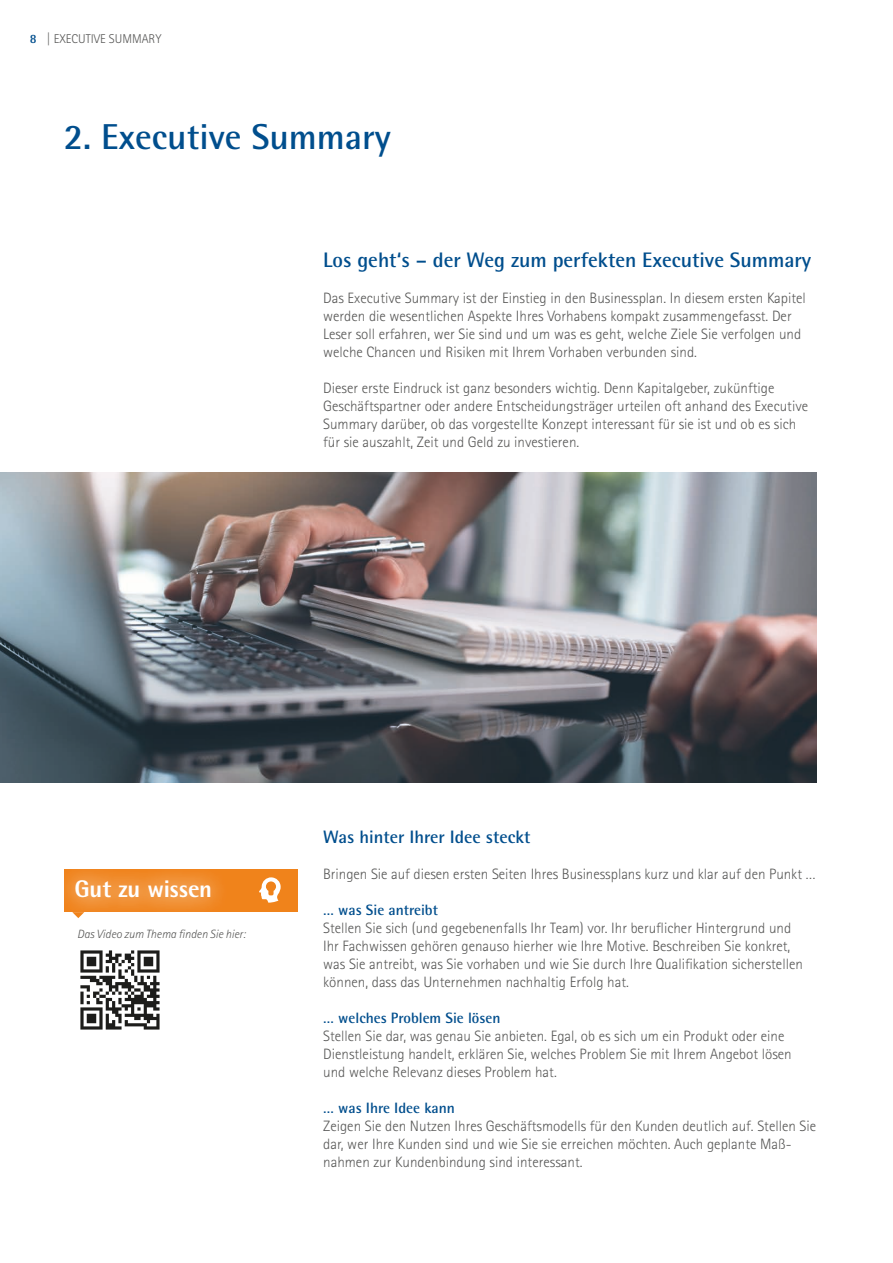
<style>
.page{position:relative;width:893px;height:1263px;background:#fff}
.page>*{position:absolute;margin:0;border:0;box-sizing:border-box;transform-origin:0 0}
.t1{font:700 36px "Rotis Semi Sans Std";color:#004e8d}
.t2{font:800 24px "Rotis Semi Sans Std";letter-spacing:-.005em;color:#fff}
.t3{font:700 21px "Rotis Semi Sans Std";color:#004e8d}
.t4{font:700 18px "Rotis Semi Sans Std";color:#004e8d}
.t5{font:300 15px/18px "Rotis Sans Serif Std";color:#575756}
.t6{font:700 15px "Rotis Semi Sans Std";color:#004e8d}
.t7{font:300 12.75px "Rotis Sans Serif Std";color:#575756}
.t8{font:700 12.75px "Rotis Semi Sans Std";color:#004e8d}
.t9{font:italic 300 12px "Rotis Sans Serif Std";color:#575756}
</style>
<div class="page">
<img style="left:0;top:472px;width:816px;height:311px">
<svg style="left:80px;top:950px;width:80px;height:79px"></svg>
<div style="left:64px;top:870px;width:234px;height:42px;background:#f0831b"></div>
<div style="left:48px;top:854px;width:190px;height:72px;background:#fff"></div>
<div style="left:56px;top:862px;width:174px;height:55px;background:#fff;opacity:.75"></div>
<svg style="left:259px;top:877px;width:22px;height:26px"></svg>
<svg style="left:72px;top:912px;width:12px;height:6px"></svg>
<p class="t8" style="left:30px;top:31px;width:8px">8</p>
<p class="t7" style="left:47px;top:31px;width:116px">| EXECUTIVE SUMMARY</p>
<h1 class="t1" style="left:64px;top:115px;width:329px">2. Executive Summary</h1>
<h3 class="t3" style="left:323px;top:247px;width:490px">Los geht‘s – der Weg zum perfekten Executive Summary</h3>
<p class="t5" style="left:323px;top:289px;width:484px">Das Executive Summary ist der Einstieg in den Businessplan. In diesem ersten Kapitel werden die wesentlichen Aspekte Ihres Vorhabens kompakt zusammengefasst. Der Leser soll erfahren, wer Sie sind und um was es geht, welche Ziele Sie verfolgen und welche Chancen und Risiken mit Ihrem Vorhaben verbunden sind.</p>
<p class="t5" style="left:323px;top:379px;width:486px">Dieser erste Eindruck ist ganz besonders wichtig. Denn Kapitalgeber, zukünftige Geschäftspartner oder andere Entscheidungsträger urteilen oft anhand des Executive Summary darüber, ob das vorgestellte Konzept interessant für sie ist und ob es sich für sie auszahlt, Zeit und Geld zu investieren.</p>
<h2 class="t2" style="left:74px;top:874px;width:139px">Gut zu wissen</h2>
<p class="t9" style="left:77px;top:927px;width:169px">Das Video zum Thema finden Sie hier:</p>
<p class="t4" style="left:323px;top:826px;width:209px">Was hinter Ihrer Idee steckt</p>
<p class="t5" style="left:323px;top:865px;width:494px">Bringen Sie auf diesen ersten Seiten Ihres Businessplans kurz und klar auf den Punkt …</p>
<p class="t6" style="left:323px;top:901px;width:116px">… was Sie antreibt</p>
<p class="t5" style="left:323px;top:919px;width:481px">Stellen Sie sich (und gegebenenfalls Ihr Team) vor. Ihr beruflicher Hintergrund und Ihr Fachwissen gehören genauso hierher wie Ihre Motive. Beschreiben Sie konkret, was Sie antreibt, was Sie vorhaben und wie Sie durch Ihre Qualifikation sicherstellen können, dass das Unternehmen nachhaltig Erfolg hat.</p>
<p class="t6" style="left:323px;top:1009px;width:179px">… welches Problem Sie lösen</p>
<p class="t5" style="left:323px;top:1027px;width:470px">Stellen Sie dar, was genau Sie anbieten. Egal, ob es sich um ein Produkt oder eine<br>Dienstleistung handelt, erklären Sie, welches Problem Sie mit Ihrem Angebot lösen und welche Relevanz dieses Problem hat.</p>
<p class="t6" style="left:323px;top:1099px;width:133px">… was Ihre Idee kann</p>
<p class="t5" style="left:323px;top:1117px;width:495px">Zeigen Sie den Nutzen Ihres Geschäftsmodells für den Kunden deutlich auf. Stellen Sie dar, wer Ihre Kunden sind und wie Sie sie erreichen möchten. Auch geplante Maß&shy;nahmen zur Kundenbindung sind interessant.</p>
</div>
